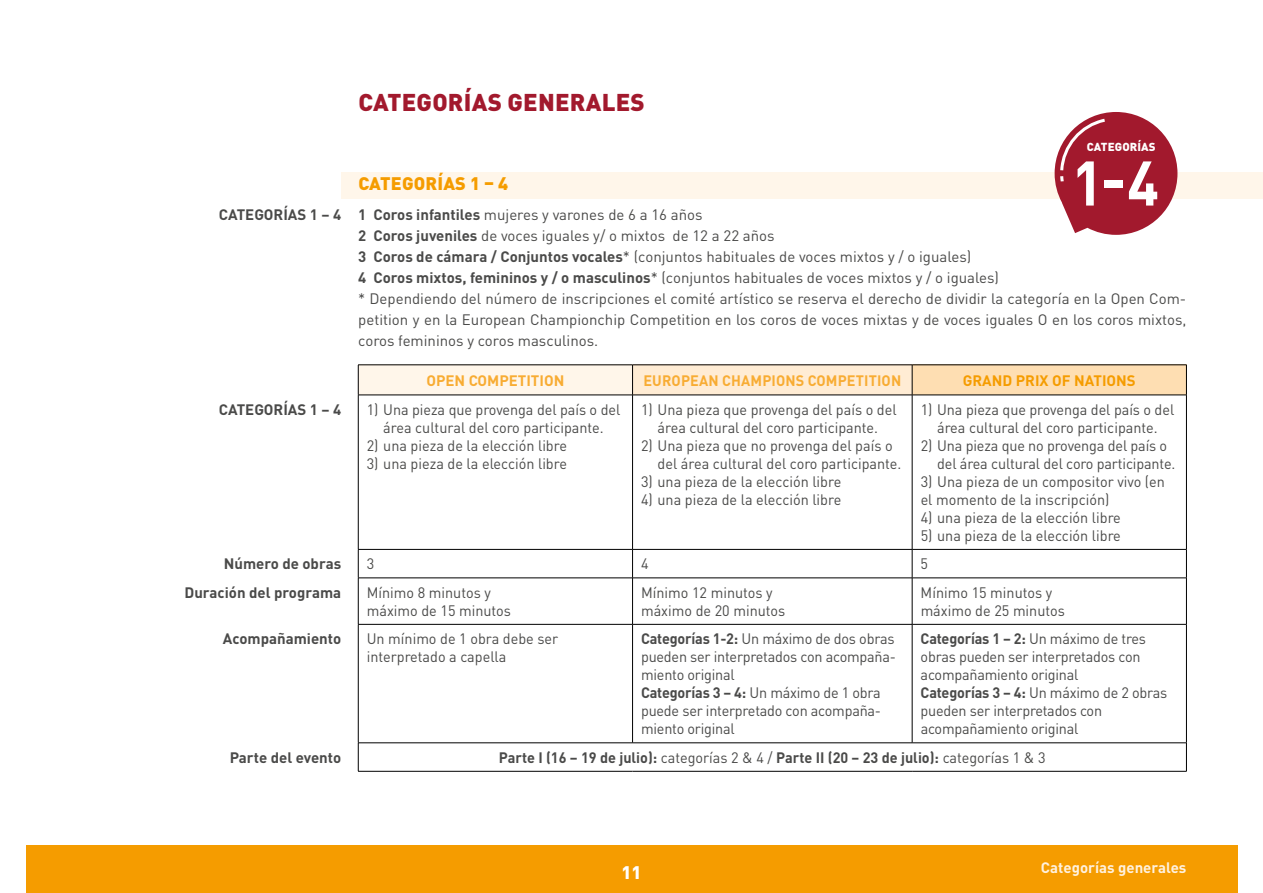
<style>
.page{position:relative;width:1263px;height:893px;background:#fff}
.page>*{position:absolute;margin:0;border:0;box-sizing:border-box;transform-origin:0 0}
.t1{font:700 61.95px "DIN Pro";color:#fff;scale:.95 1}
.t2{font:900 24px "DIN Pro";letter-spacing:.01em;color:#a2192d}
.t3{font:900 18px "DIN Pro";letter-spacing:.01em;color:#f59c00}
.t4{font:900 18px "DIN Pro";color:#fff}
.t5{font:15px/18px "DIN Pro";color:#4a4a49;scale:.96 1}
.t6{font:15px/21px "DIN Pro";color:#4a4a49}
.t7{font:700 15px "DIN Pro";color:#4a4a49}
.t8{font:700 15px "DIN Pro";color:#4a4a49;scale:.96 1}
.t9{font:700 15px "DIN Pro";letter-spacing:.01em;color:#f8ac33;scale:.96 1}
.t10{font:700 15px "DIN Pro";color:#fff1df}
.t11{font:700 15px "DIN Pro";color:#f59c00}
.t12{font:700 15px "DIN Pro";letter-spacing:.01em;color:#f8ac33}
.t13{font:900 11.55px "DIN Pro";letter-spacing:.01em;color:#fff}
.s1{font-weight:700}
.s2{font-weight:400}
</style>
<div class="page">
<div style="left:26px;top:845px;width:1211px;height:48px;background:#f59c00"></div>
<div style="left:341px;top:172px;width:922px;height:27px;background:#fff6ea"></div>
<div style="left:358px;top:365px;width:274px;height:30px;background:#fff6ea"></div>
<div style="left:632px;top:365px;width:280px;height:30px;background:#ffecd4"></div>
<div style="left:912px;top:365px;width:274px;height:30px;background:#fedeb2"></div>
<hr style="left:358px;top:365px;width:274px;height:1px;background:#000">
<hr style="left:358px;top:365px;width:1px;height:30px;background:#000">
<hr style="left:632px;top:365px;width:280px;height:1px;background:#000">
<hr style="left:632px;top:365px;width:1px;height:30px;background:#000">
<hr style="left:912px;top:365px;width:274px;height:1px;background:#000">
<hr style="left:912px;top:365px;width:1px;height:30px;background:#000">
<hr style="left:1186px;top:365px;width:1px;height:30px;background:#000">
<hr style="left:358px;top:395px;width:274px;height:1px;background:#000">
<hr style="left:358px;top:395px;width:1px;height:154px;background:#000">
<hr style="left:632px;top:395px;width:280px;height:1px;background:#000">
<hr style="left:632px;top:395px;width:1px;height:154px;background:#000">
<hr style="left:912px;top:395px;width:274px;height:1px;background:#000">
<hr style="left:912px;top:395px;width:1px;height:154px;background:#000">
<hr style="left:1186px;top:395px;width:1px;height:154px;background:#000">
<hr style="left:358px;top:549px;width:274px;height:1px;background:#000">
<svg style="left:358px;top:550px;width:1px;height:28px"></svg>
<hr style="left:632px;top:549px;width:280px;height:1px;background:#000">
<svg style="left:632px;top:550px;width:1px;height:28px"></svg>
<hr style="left:912px;top:549px;width:274px;height:1px;background:#000">
<svg style="left:912px;top:550px;width:1px;height:28px"></svg>
<svg style="left:1186px;top:550px;width:1px;height:28px"></svg>
<hr style="left:358px;top:578px;width:274px;height:1px;background:#000">
<hr style="left:358px;top:578px;width:1px;height:46px;background:#000">
<hr style="left:632px;top:578px;width:280px;height:1px;background:#000">
<hr style="left:632px;top:578px;width:1px;height:46px;background:#000">
<hr style="left:912px;top:578px;width:274px;height:1px;background:#000">
<hr style="left:912px;top:578px;width:1px;height:46px;background:#000">
<hr style="left:1186px;top:578px;width:1px;height:46px;background:#000">
<hr style="left:358px;top:624px;width:274px;height:1px;background:#000">
<hr style="left:358px;top:624px;width:1px;height:119px;background:#000">
<hr style="left:632px;top:624px;width:280px;height:1px;background:#000">
<hr style="left:632px;top:624px;width:1px;height:119px;background:#000">
<hr style="left:912px;top:624px;width:274px;height:1px;background:#000">
<hr style="left:912px;top:624px;width:1px;height:119px;background:#000">
<hr style="left:1186px;top:624px;width:1px;height:119px;background:#000">
<hr style="left:358px;top:743px;width:274px;height:1px;background:#000">
<svg style="left:358px;top:743px;width:1px;height:28px"></svg>
<hr style="left:632px;top:743px;width:280px;height:1px;background:#000">
<hr style="left:912px;top:743px;width:274px;height:1px;background:#000">
<svg style="left:1186px;top:743px;width:1px;height:28px"></svg>
<hr style="left:358px;top:771px;width:274px;height:1px;background:#000">
<hr style="left:632px;top:771px;width:280px;height:1px;background:#000">
<hr style="left:912px;top:771px;width:274px;height:1px;background:#000">
<svg style="left:1054px;top:112px;width:123px;height:123px"></svg>
<p class="t7" style="left:219px;top:204px;width:124px">CATEGORÍAS 1 – 4</p>
<h2 class="t2" style="left:358px;top:86px;width:288px">CATEGORÍAS GENERALES</h2>
<p class="t13" style="left:1087px;top:139px;width:70px">CATEGORÍAS</p>
<h1 class="t1" style="left:1071px;top:141px;width:94px">1-4</h1>
<p class="t3" style="left:358px;top:171px;width:151px">CATEGORÍAS 1 – 4</p>
<p class="t6" style="left:358px;top:203px;width:830px"><span class="s1">1 Coros infantiles</span> mujeres y varones de 6 a 16 años<br><span class="s1">2 Coros juveniles</span> de voces iguales y/ o mixtos de 12 a 22 años<br><span class="s1">3 Coros de cámara / Conjuntos vocales</span>* (conjuntos habituales de voces mixtos y / o iguales)<br><span class="s1">4 Coros mixtos, femininos y / o masculinos</span>* (conjuntos habituales de voces mixtos y / o iguales)<br>* Dependiendo del número de inscripciones el comité artístico se reserva el derecho de dividir la categoría en la Open Com&shy;petition y en la European Championchip Competition en los coros de voces mixtas y de voces iguales O en los coros mixtos, coros femininos y coros masculinos.</p>
<p class="t12" style="left:426px;top:370px;width:140px">OPEN COMPETITION</p>
<p class="t9" style="left:643px;top:370px;width:270px">EUROPEAN CHAMPIONS COMPETITION</p>
<p class="t11" style="left:963px;top:370px;width:174px">GRAND PRIX OF NATIONS</p>
<p class="t7" style="left:219px;top:399px;width:124px">CATEGORÍAS 1 – 4</p>
<p class="t5" style="left:367px;top:400px;width:266px;text-align:center">1) Una pieza que provenga del país o del área cultural del coro participante.</p>
<p class="t5" style="left:367px;top:436px;width:210px">2) una pieza de la elección libre</p>
<p class="t5" style="left:367px;top:454px;width:210px">3) una pieza de la elección libre</p>
<p class="t5" style="left:641px;top:400px;width:268px;text-align:center">1) Una pieza que provenga del país o del área cultural del coro participante.</p>
<p class="t5" style="left:657px;top:436px;width:256px;text-indent:-17px">2) Una pieza que no provenga del país o del área cultural del coro participante.</p>
<p class="t5" style="left:641px;top:472px;width:210px">3) una pieza de la elección libre</p>
<p class="t5" style="left:641px;top:490px;width:210px">4) una pieza de la elección libre</p>
<p class="t5" style="left:921px;top:400px;width:266px;text-align:center">1) Una pieza que provenga del país o del área cultural del coro participante.</p>
<p class="t5" style="left:937px;top:436px;width:250px;text-indent:-16px">2) Una pieza que no provenga del país o del área cultural del coro participante.</p>
<p class="t5" style="left:921px;top:472px;width:256px">3) Una pieza de un compositor vivo (en el momento de la inscripción)</p>
<p class="t5" style="left:921px;top:508px;width:210px">4) una pieza de la elección libre</p>
<p class="t5" style="left:921px;top:526px;width:210px">5) una pieza de la elección libre</p>
<p class="t7" style="left:224px;top:554px;width:119px">Número de obras</p>
<p class="t5" style="left:367px;top:554px;width:9px">3</p>
<p class="t5" style="left:641px;top:554px;width:9px">4</p>
<p class="t5" style="left:921px;top:554px;width:9px">5</p>
<p class="t7" style="left:184px;top:582px;width:158px">Duración del programa</p>
<p class="t5" style="left:367px;top:583px;width:152px">Mínimo 8 minutos y máximo de 15 minutos</p>
<p class="t5" style="left:641px;top:583px;width:152px">Mínimo 12 minutos y máximo de 20 minutos</p>
<p class="t5" style="left:921px;top:583px;width:152px">Mínimo 15 minutos y máximo de 25 minutos</p>
<p class="t7" style="left:223px;top:629px;width:120px">Acompañamiento</p>
<p class="t5" style="left:367px;top:629px;width:201px">Un mínimo de 1 obra debe ser interpretado a capella</p>
<p class="t5" style="left:641px;top:629px;width:267px"><span class="s1">Categorías 1-2:</span> Un máximo de dos obras pueden ser interpretados con acompaña&shy;miento original<br><span class="s1">Categorías 3 – 4:</span> Un máximo de 1 obra puede ser interpretado con acompaña&shy;miento original</p>
<p class="t5" style="left:921px;top:629px;width:258px"><span class="s1">Categorías 1 – 2:</span> Un máximo de tres obras pueden ser interpretados con acompañamiento original<br><span class="s1">Categorías 3 – 4:</span> Un máximo de 2 obras pueden ser interpretados con acompañamiento original</p>
<p class="t7" style="left:230px;top:747px;width:113px">Parte del evento</p>
<p class="t8" style="left:499px;top:747px;width:571px">Parte I (16 – 19 de julio): <span class="s2">categorías 2 &amp; 4 /</span> Parte II (20 – 23 de julio): <span class="s2">categorías 1 &amp; 3</span></p>
<p class="t4" style="left:621px;top:860px;width:22px">11</p>
<p class="t10" style="left:1041px;top:857px;width:147px">Categorías generales</p>
</div>
